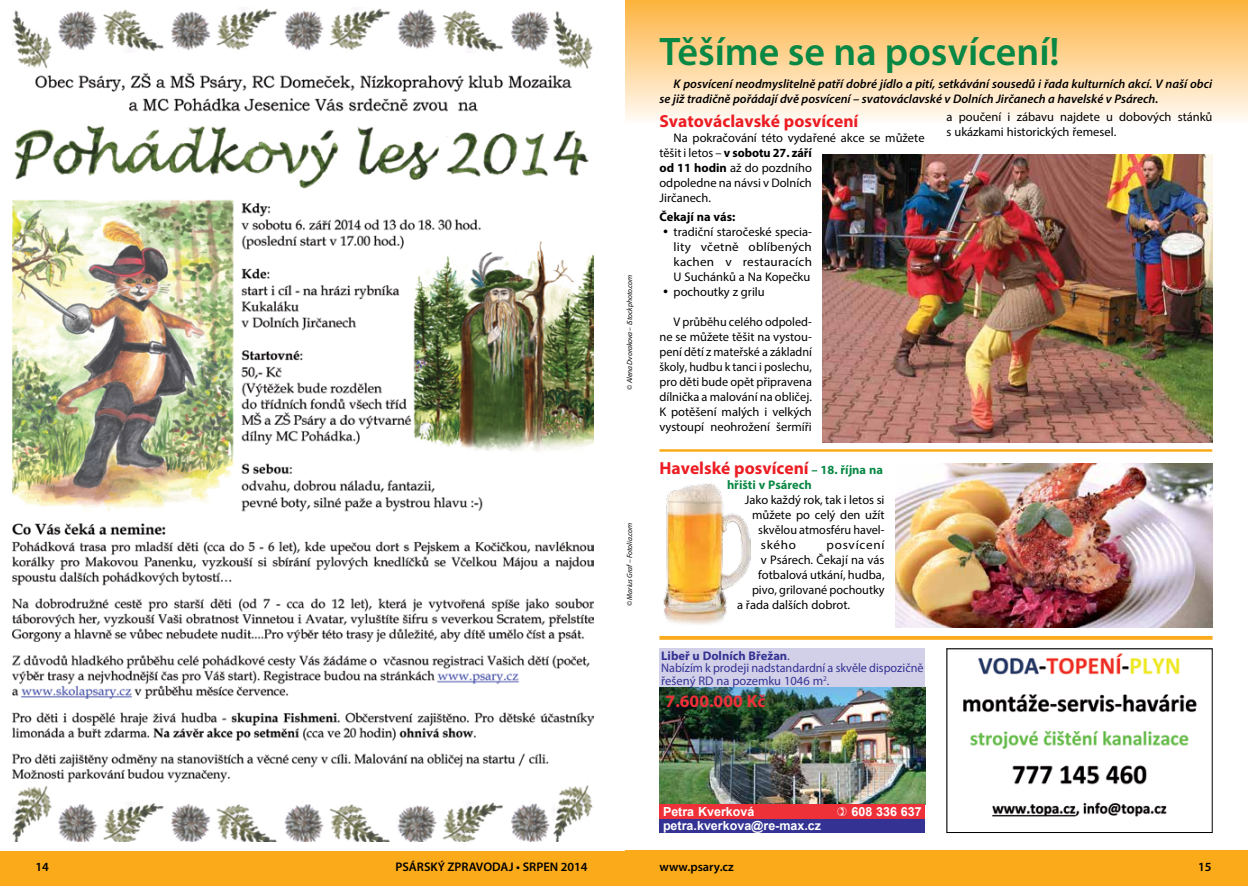
<style>
.page{position:relative;width:1248px;height:886px;background:#fff}
.page>*{position:absolute;margin:0;border:0;box-sizing:border-box;transform-origin:0 0}
.t1{font:600 40px "Myriad Pro";color:#088844}
.t2{font:700 17.5px "Myriad Pro";color:#ed1d24}
.t3{font:700 17.5px "Myriad Pro";color:#ee3038}
.t4{font:12.5px/15px "Myriad Pro";color:#000}
.t5{font:italic 600 12.5px/15px "Myriad Pro";color:#000}
.t6{font:12.5px/12.5px "Myriad Pro";color:#343393}
.t7{font:700 12.5px "Arial";color:#fff}
.t8{font:600 12.5px "Myriad Pro";color:#000}
.t9{font:700 12.5px "Myriad Pro";color:#088844}
.t10{font:700 12.5px "Myriad Pro";color:#000}
.t11{font:12.5px "Myriad Pro";letter-spacing:.055em;color:#000;scale:1.05 1}
.t12{font:12.5px "Myriad Pro";color:#000;scale:1.05 1}
.t13{font:italic 7.5px "Myriad Pro";color:#000}
.s1{font-weight:700}
.s2{font-size:12.5px;color:#088844}
</style>
<div class="page">
<div style="left:0;top:850px;width:624px;height:36px;background:#fbaa19"></div>
<div style="left:624px;top:850px;width:623px;height:36px;background:#fbaa19"></div>
<div style="left:624px;top:0;width:623px;height:124px;background:linear-gradient(to bottom,#fdb33e,#fffaf6)"></div>
<img style="left:12px;top:8px;width:582px;height:833px">
<hr style="left:659px;top:449px;width:553px;height:3px;background:#fbaa19">
<img style="left:895px;top:464px;width:317px;height:163px">
<img style="left:663px;top:484px;width:87px;height:141px">
<img style="left:963px;top:653px;width:234px;height:164px">
<div style="left:946px;top:648px;width:266px;height:185px;border:1px solid #000"></div>
<div style="left:659px;top:648px;width:266px;height:185px;background:#d2cfe8"></div>
<img style="left:659px;top:687px;width:266px;height:117px">
<div style="left:659px;top:819px;width:266px;height:14px;background:#343393"></div>
<div style="left:659px;top:804px;width:266px;height:15px;background:#ee3038"></div>
<svg style="left:659px;top:636px;width:553px;height:4px;background:#fbaf26"></svg>
<img style="left:822px;top:154px;width:390px;height:289px">
<p class="t13" style="left:625px;top:390px;width:117px;rotate:-90deg">© Alena Dvorakova – iStockphoto.com</p>
<p class="t13" style="left:625px;top:606px;width:85px;rotate:-90deg">© Marius Graf – Fotolia.com</p>
<h1 class="t1" style="left:659px;top:27px;width:401px">Těšíme se na posvícení!</h1>
<p class="t5" style="left:659px;top:76px;width:554px;text-indent:14px">K posvícení neodmyslitelně patří dobré jídlo a pití, setkávání sousedů i řada kulturních akcí. V naší obci se již tradičně pořádají dvě posvícení – svatováclavské v Dolních Jirčanech a havelské v Psárech.</p>
<h2 class="t2" style="left:659px;top:110px;width:200px">Svatováclavské posvícení</h2>
<p class="t4" style="left:659px;top:130px;width:266px;text-indent:14px">Na pokračování této vydařené akce se můžete těšit i letos – <span class="s1">v sobotu 27. září<br>od 11 hodin</span> až do pozdního<br>odpoledne na návsi v Dolních<br>Jirčanech.</p>
<p class="t10" style="left:659px;top:208px;width:77px">Čekají na vás:</p>
<p class="t4" style="left:673px;top:224px;width:140px">tradiční staročeské specia&shy;lity včetně oblíbených kachen v restauracích<br>U Suchánků a Na Kopečku pochoutky z grilu</p>
<p class="t4" style="left:659px;top:314px;width:154px;text-align:justify;text-indent:14px">V průběhu celého odpoled&shy;ne se můžete těšit na vystou&shy;pení dětí z mateřské a základní školy, hudbu k tanci i poslechu, pro děti bude opět připravena dílnička a malování na obličej.<br>K potěšení malých i velkých vystoupí neohrožení šermíři</p>
<p class="t4" style="left:946px;top:109px;width:267px">a poučení i zábavu najdete u dobových stánků s ukázkami historických řemesel.</p>
<h2 class="t2" style="left:659px;top:456px;width:225px">Havelské posvícení <span class="s2">– 18. října na</span></h2>
<p class="t9" style="left:727px;top:476px;width:86px">hřišti v Psárech</p>
<p class="t4" style="left:744px;top:492px;width:141px">Jako každý rok, tak i letos si</p>
<p class="t4" style="left:752px;top:507px;width:134px">můžete po celý den užít</p>
<p class="t4" style="left:758px;top:522px;width:128px">skvělou atmosféru havel-</p>
<p class="t12" style="left:760px;top:537px;width:35px">ského</p>
<p class="t11" style="left:826px;top:537px;width:57px">posvícení</p>
<p class="t4" style="left:760px;top:552px;width:125px">v Psárech. Čekají na vás</p>
<p class="t4" style="left:758px;top:567px;width:128px">fotbalová utkání, hudba,</p>
<p class="t4" style="left:752px;top:582px;width:134px">pivo, grilované pochoutky</p>
<p class="t4" style="left:737px;top:597px;width:115px">a řada dalších dobrot.</p>
<p class="t6" style="left:661px;top:649px;width:264px"><span class="s1">Libeř u Dolních Břežan</span>.<br>Nabízím k prodeji nadstandardní a skvěle dispozičně řešený RD na pozemku 1046 m<sup>2</sup>.</p>
<h2 class="t3" style="left:665px;top:689px;width:101px">7.600.000 Kč</h2>
<p class="t7" style="left:663px;top:803px;width:93px">Petra Kverková</p>
<p class="t7" style="left:851px;top:803px;width:72px">608 336 637</p>
<p class="t7" style="left:663px;top:817px;width:160px">petra.kverkova@re-max.cz</p>
<p class="t8" style="left:35px;top:859px;width:15px">14</p>
<p class="t8" style="left:395px;top:859px;width:194px">PSÁRSKÝ ZPRAVODAJ • SRPEN 2014</p>
<p class="t8" style="left:659px;top:859px;width:76px">www.psary.cz</p>
<p class="t8" style="left:1198px;top:859px;width:15px">15</p>
</div>
